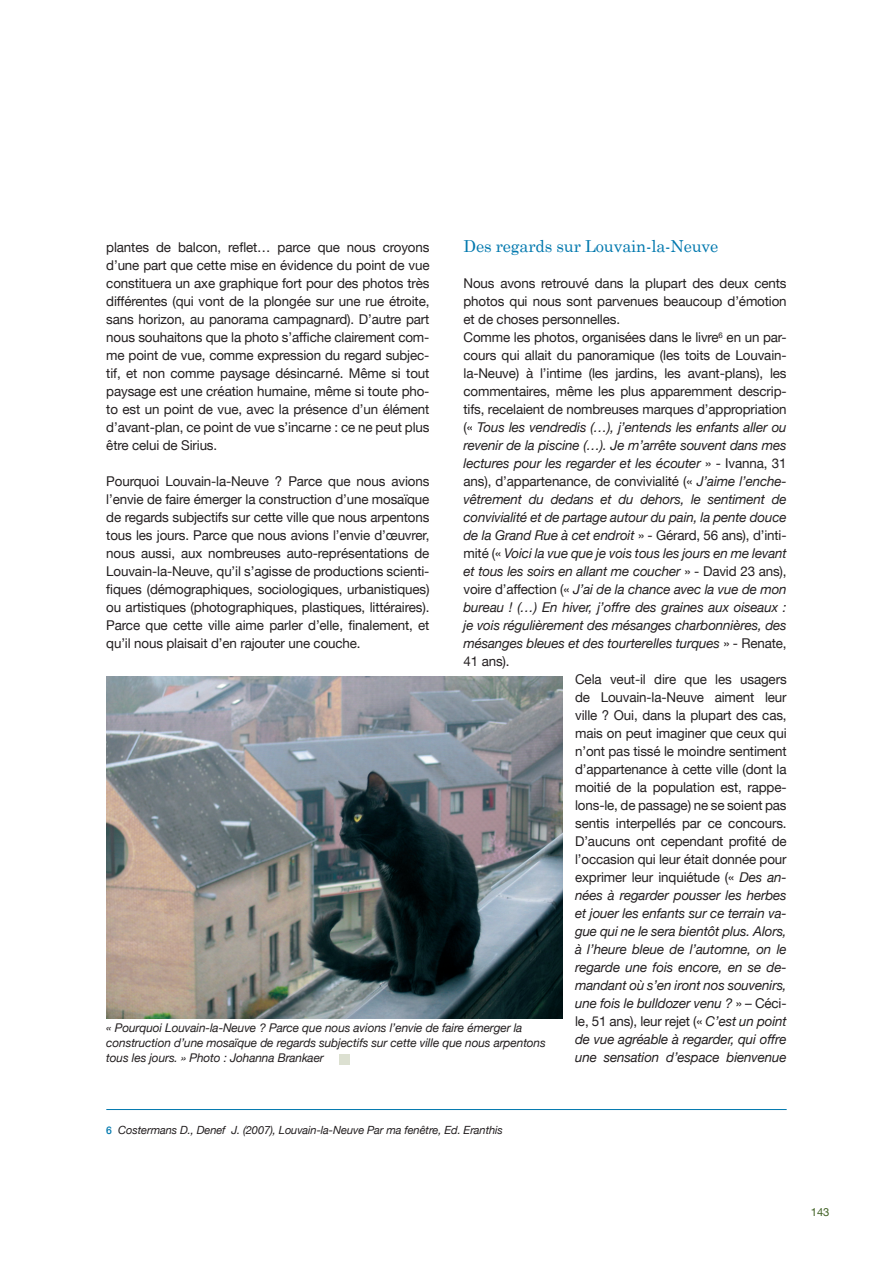
<style>
.page{position:relative;width:893px;height:1263px;background:#fff}
.page>*{position:absolute;margin:0;border:0;box-sizing:border-box;transform-origin:0 0}
.NEW_-_petits_titres{font:16.5px "Century Schoolbook";letter-spacing:-.01em;color:#0078ae}
.NEW_-_texte{font:13.5px/18px "Helvetica Neue LT";letter-spacing:-.01em;color:#231f20;text-align:justify}
.NEW_-_texte-2{font:italic 13.5px/18px "Helvetica Neue LT";letter-spacing:-.01em;color:#231f20;text-align:justify}
.légendes{font:italic 12px/15px "Helvetica Neue LT";letter-spacing:-.01em;color:#231f20}
.NEW_-_notes{font:italic 11.25px "Helvetica Neue LT";letter-spacing:-.01em;color:#231f20}
.t1{font:11.25px "Helvetica Neue LT";color:#406124}
.s1{font-style:normal}
.s2{font-style:italic}
.s3{font-weight:500;font-style:normal;font-size:10.5px;color:#0078ae}
</style>
<div class="page">
<img style="left:106px;top:676px;width:456px;height:342px">
<div style="left:339px;top:1054px;width:11px;height:11px;background:#dce0d1"></div>
<hr style="left:106px;top:1109px;width:681px;height:1px;background:#0078ae">
<p class="NEW_-_petits_titres" style="left:463px;top:232px;width:256px">Des regards sur Louvain-la-Neuve</p>
<p class="NEW_-_texte" style="left:463px;top:274px;width:325px">Nous avons retrouvé dans la plupart des deux cents photos qui nous sont parvenues beaucoup d’émotion et de choses personnelles.</p>
<p class="NEW_-_texte-2" style="left:463px;top:328px;width:325px"><span class="s1">Comme les photos, organisées dans le livre</span><sup>6</sup> <span class="s1">en un par&shy;cours qui allait du panoramique (les toits de Louvain&shy;la-Neuve) à l’intime (les jardins, les avant-plans), les commentaires, même les plus apparemment descrip&shy;tifs, recelaient de nombreuses marques d’appropriation («</span> Tous les vendredis (…), j’entends les enfants aller ou revenir de la piscine (…). Je m’arrête souvent dans mes lectures pour les regarder et les écouter <span class="s1">» - Ivanna, 31 ans), d’appartenance, de convivialité («</span> J’aime l’enche&shy;vêtrement du dedans et du dehors, le sentiment de convivialité et de partage autour du pain, la pente douce de la Grand Rue à cet endroit <span class="s1">» - Gérard, 56 ans), d’inti&shy;mité («</span> Voici la vue que je vois tous les jours en me levant et tous les soirs en allant me coucher <span class="s1">» - David 23 ans), voire d’affection («</span> J’ai de la chance avec la vue de mon bureau ! (…) En hiver, j’offre des graines aux oiseaux : je vois régulièrement des mésanges charbonnières, des mésanges bleues et des tourterelles turques <span class="s1">» - Renate, 41 ans).</span></p>
<p class="NEW_-_texte" style="left:575px;top:670px;width:213px">Cela veut-il dire que les usagers de Louvain-la-Neuve aiment leur ville ? Oui, dans la plupart des cas, mais on peut imaginer que ceux qui n’ont pas tissé le moindre sentiment d’appartenance à cette ville (dont la moitié de la population est, rappe&shy;lons-le, de passage) ne se soient pas sentis interpellés par ce concours.<br>D’aucuns ont cependant profité de l’occasion qui leur était donnée pour exprimer leur inquiétude (« <span class="s2">Des an&shy;nées à regarder pousser les herbes et jouer les enfants sur ce terrain va&shy;gue qui ne le sera bientôt plus. Alors, à l’heure bleue de l’automne, on le regarde une fois encore, en se de&shy;mandant où s’en iront nos souvenirs, une fois le bulldozer venu ?</span> » – Céci&shy;le, 51 ans), leur rejet (« <span class="s2">C’est un point de vue agréable à regarder, qui offre une sensation d’espace bienvenue</span></p>
<p class="NEW_-_texte" style="left:106px;top:238px;width:325px">plantes de balcon, reflet… parce que nous croyons d’une part que cette mise en évidence du point de vue constituera un axe graphique fort pour des photos très différentes (qui vont de la plongée sur une rue étroite, sans horizon, au panorama campagnard). D’autre part nous souhaitons que la photo s’affiche clairement com&shy;me point de vue, comme expression du regard subjec&shy;tif, et non comme paysage désincarné. Même si tout paysage est une création humaine, même si toute pho&shy;to est un point de vue, avec la présence d’un élément d’avant-plan, ce point de vue s’incarne : ce ne peut plus être celui de Sirius.</p>
<p class="NEW_-_texte" style="left:106px;top:472px;width:325px">Pourquoi Louvain-la-Neuve ? Parce que nous avions l’envie de faire émerger la construction d’une mosaïque de regards subjectifs sur cette ville que nous arpentons tous les jours. Parce que nous avions l’envie d’œuvrer, nous aussi, aux nombreuses auto-représentations de Louvain-la-Neuve, qu’il s’agisse de productions scienti&shy;fiques (démographiques, sociologiques, urbanistiques) ou artistiques (photographiques, plastiques, littéraires).<br>Parce que cette ville aime parler d’elle, finalement, et qu’il nous plaisait d’en rajouter une couche.</p>
<p class="légendes" style="left:106px;top:1020px;width:441px">« Pourquoi Louvain-la-Neuve ? Parce que nous avions l’envie de faire émerger la construction d’une mosaïque de regards subjectifs sur cette ville que nous arpentons tous les jours. » Photo : Johanna Brankaer</p>
<p class="NEW_-_notes" style="left:106px;top:1123px;width:398px"><span class="s3">6</span> Costermans D., Denef J. (2007), Louvain-la-Neuve Par ma fenêtre, Ed. Eranthis</p>
<p class="t1" style="left:811px;top:1205px;width:20px">143</p>
</div>
